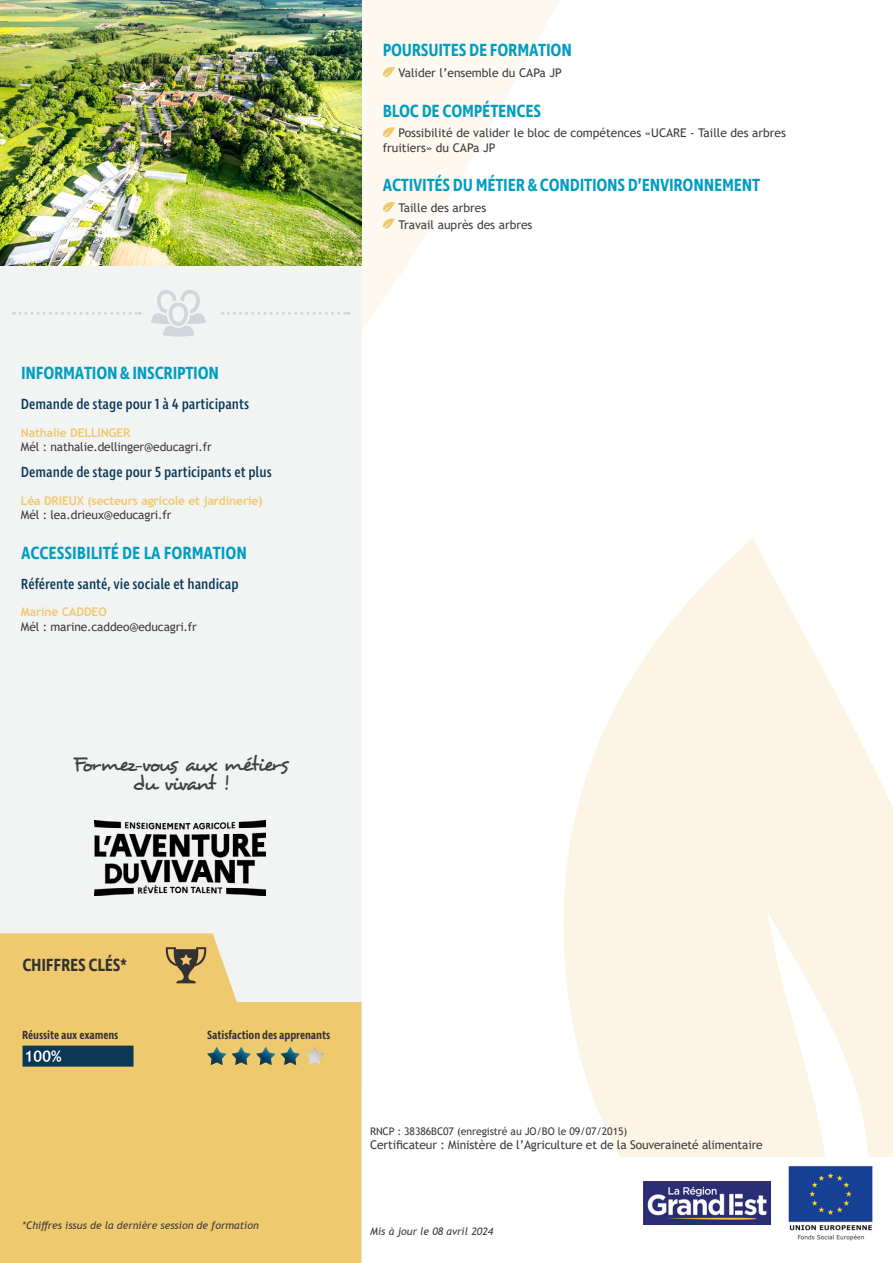
<style>
.page{position:relative;width:893px;height:1263px;background:#fff}
.page>*{position:absolute;margin:0;border:0;box-sizing:border-box;transform-origin:0 0}
.t1{font:21px/19.5px "Desyrel";letter-spacing:-.09em;color:#3c4343;text-align:center}
.t2{font:600 18px "Ingra Cd";letter-spacing:-.015em;color:#009dc0}
.t3{font:600 18px "Ingra Cd";letter-spacing:-.015em;color:#333232}
.t4{font:500 15px "Ingra Cd";color:#0b3856}
.t5{font:12px/14.4px "Trebuchet MS";letter-spacing:-.01em;color:#3c3c3b}
.t6{font:700 12px "Trebuchet MS";letter-spacing:-.01em;color:#efc96d}
.t7{font:600 12px "Ingra Cd";letter-spacing:-.01em;color:#333232}
.t8{font:italic 10.5px "Trebuchet MS";color:#3c3c3b}
.t9{font:10.5px "Trebuchet MS";letter-spacing:-.01em;color:#3c3c3b}
</style>
<div class="page">
<svg style="left:361px;top:0;width:198px;height:331px;fill:#fdf9f0"></svg>
<svg style="left:564px;top:539px;width:329px;height:618px;fill:#fcf5e5"></svg>
<div style="left:0;top:265px;width:361px;height:668px;background:#f2f4f4"></div>
<img style="left:0;top:0;width:361px;height:265px">
<svg style="left:14px;top:312px;width:126px;height:3px"></svg>
<svg style="left:222px;top:312px;width:127px;height:3px"></svg>
<svg style="left:0;top:933px;width:361px;height:330px;background:#efcc78"></svg>
<svg style="left:165px;top:947px;width:42px;height:36px;background:#a08954"></svg>
<img style="left:94px;top:821px;width:171px;height:74px">
<img style="left:643px;top:1182px;width:128px;height:42px">
<img style="left:788px;top:1166px;width:85px;height:75px">
<svg style="left:151px;top:290px;width:55px;height:47px"></svg>
<img style="left:22px;top:1043px;width:111px;height:26px">
<svg style="left:207px;top:1047px;width:19px;height:18px"></svg>
<svg style="left:232px;top:1047px;width:43px;height:18px"></svg>
<svg style="left:281px;top:1047px;width:43px;height:18px"></svg>
<svg style="left:383px;top:67px;width:12px;height:10px"></svg>
<svg style="left:383px;top:127px;width:12px;height:10px"></svg>
<svg style="left:383px;top:202px;width:12px;height:10px"></svg>
<svg style="left:383px;top:218px;width:12px;height:11px"></svg>
<h2 class="t2" style="left:21px;top:361px;width:199px">INFORMATION &amp; INSCRIPTION</h2>
<p class="t4" style="left:21px;top:395px;width:230px">Demande de stage pour 1 à 4 participants</p>
<p class="t6" style="left:21px;top:425px;width:111px">Nathalie DELLINGER</p>
<p class="t5" style="left:21px;top:439px;width:192px">Mél : nathalie.dellinger@educagri.fr</p>
<p class="t4" style="left:21px;top:463px;width:252px">Demande de stage pour 5 participants et plus</p>
<p class="t6" style="left:21px;top:493px;width:243px">Léa DRIEUX (secteurs agricole et jardinerie)</p>
<p class="t5" style="left:21px;top:507px;width:152px">Mél : lea.drieux@educagri.fr</p>
<h2 class="t2" style="left:21px;top:541px;width:228px">ACCESSIBILITÉ DE LA FORMATION</h2>
<p class="t4" style="left:21px;top:575px;width:219px">Référente santé, vie sociale et handicap</p>
<p class="t6" style="left:21px;top:605px;width:87px">Marine CADDEO</p>
<p class="t5" style="left:21px;top:619px;width:177px">Mél : marine.caddeo@educagri.fr</p>
<h1 class="t1" style="left:73px;top:754px;width:216px">Formez-vous aux métiers du vivant !</h1>
<h2 class="t2" style="left:383px;top:39px;width:191px">POURSUITES DE FORMATION</h2>
<p class="t5" style="left:399px;top:65px;width:165px">Valider l’ensemble du CAPa JP</p>
<h2 class="t2" style="left:383px;top:99px;width:160px">BLOC DE COMPÉTENCES</h2>
<p class="t5" style="left:383px;top:126px;width:405px;text-indent:16px">Possibilité de valider le bloc de compétences «UCARE - Taille des arbres fruitiers» du CAPa JP</p>
<h2 class="t2" style="left:383px;top:174px;width:379px">ACTIVITÉS DU MÉTIER &amp; CONDITIONS D’ENVIRONNEMENT</h2>
<p class="t5" style="left:398px;top:199px;width:136px;line-height:16.5px">Taille des arbres<br>Travail auprès des arbres</p>
<h2 class="t3" style="left:22px;top:954px;width:106px">CHIFFRES CLÉS*</h2>
<p class="t7" style="left:22px;top:1027px;width:98px">Réussite aux examens</p>
<p class="t7" style="left:207px;top:1027px;width:125px">Satisfaction des apprenants</p>
<p class="t8" style="left:22px;top:1219px;width:238px">*Chiffres issus de la dernière session de formation</p>
<p class="t9" style="left:370px;top:1124px;width:259px">RNCP : 38386BC07 (enregistré au JO/BO le 09/07/2015)</p>
<p class="t5" style="left:370px;top:1138px;width:394px">Certificateur : Ministère de l’Agriculture et de la Souveraineté alimentaire</p>
<p class="t8" style="left:370px;top:1225px;width:125px">Mis à jour le 08 avril 2024</p>
</div>
